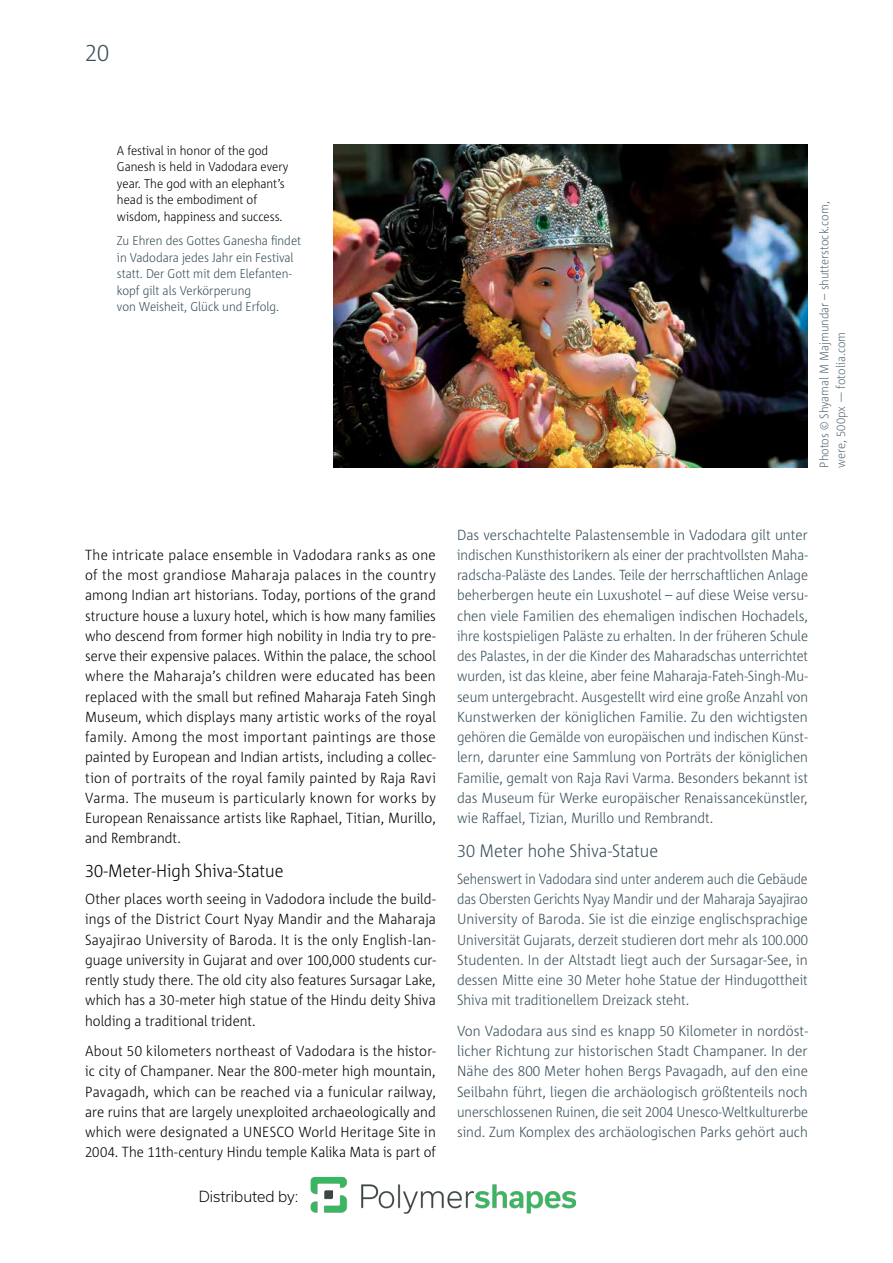
<style>
.page{position:relative;width:893px;height:1263px;background:#fff}
.page>*{position:absolute;margin:0;border:0;box-sizing:border-box;transform-origin:0 0}
.t1{font:300 24px "Corpid E1 s S Cd";color:#384f5a}
.t2{font:300 18px "Corpid E1 s S Cd";color:#000}
.t3{font:300 18px "Corpid E1 s S Cd";color:#384f5a}
.t4{font:300 14.7px/20.2px "Corpid E1 s S Cd";letter-spacing:.005em;color:#000;text-align:justify}
.t5{font:300 14.7px/20.2px "Corpid E1 s S Cd";color:#384f5a;text-align:justify}
.t6{font:300 14.7px/20.2px "Corpid E1 s S Cd";color:#384f5a;text-align:justify;scale:.95 1}
.t7{font:300 14.7px "Usual";color:#000}
.t8{font:300 12.75px/16.5px "Corpid E1 s S Cd";color:#384f5a}
.t9{font:300 12.75px/16.5px "Corpid E1 s S Cd";color:#000}
.t10{font:300 12.3px/16.5px "Corpid E1 s S Cd";color:#596f7b}
</style>
<div class="page">
<img style="left:334px;top:145px;width:474px;height:322px">
<img style="left:310px;top:1176px;width:267px;height:38px">
<h1 class="t1" style="left:85px;top:38px;width:25px">20</h1>
<p class="t9" style="left:117px;top:141px;width:173px">A festival in honor of the god<br>Ganesh is held in Vadodara every year. The god with an elephant’s head is the embodiment of wisdom, happiness and success.</p>
<p class="t8" style="left:117px;top:232px;width:186px">Zu Ehren des Gottes Ganesha findet in Vadodara jedes Jahr ein Festival statt. Der Gott mit dem Elefanten&shy;kopf gilt als Verkörperung<br>von Weisheit, Glück und Erfolg.</p>
<p class="t10" style="left:816px;top:468px;width:268px;rotate:-90deg">Photos © Shyamal M Majmundar – shutterstock.com, were, 500px — fotolia.com</p>
<p class="t4" style="left:85px;top:544px;width:352px">The intricate palace ensemble in Vadodara ranks as one of the most grandiose Maharaja palaces in the country among Indian art historians. Today, portions of the grand structure house a luxury hotel, which is how many families who descend from former high nobility in India try to pre&shy;serve their expensive palaces. Within the palace, the school where the Maharaja’s children were educated has been replaced with the small but refined Maharaja Fateh Singh Museum, which displays many artistic works of the royal family. Among the most important paintings are those painted by European and Indian artists, including a collec&shy;tion of portraits of the royal family painted by Raja Ravi Varma. The museum is particularly known for works by European Renaissance artists like Raphael, Titian, Murillo, and Rembrandt.</p>
<p class="t2" style="left:85px;top:860px;width:200px">30-Meter-High Shiva-Statue</p>
<p class="t4" style="left:85px;top:888px;width:352px">Other places worth seeing in Vadodora include the build&shy;ings of the District Court Nyay Mandir and the Maharaja Sayajirao University of Baroda. It is the only English-lan&shy;guage university in Gujarat and over 100,000 students cur&shy;rently study there. The old city also features Sursagar Lake, which has a 30-meter high statue of the Hindu deity Shiva holding a traditional trident.</p>
<p class="t4" style="left:85px;top:1040px;width:352px">About 50 kilometers northeast of Vadodara is the histor&shy;ic city of Champaner. Near the 800-meter high mountain, Pavagadh, which can be reached via a funicular railway, are ruins that are largely unexploited archaeologically and which were designated a UNESCO World Heritage Site in 2004. The 11th-century Hindu temple Kalika Mata is part of</p>
<p class="t7" style="left:199px;top:1188px;width:101px">Distributed by:</p>
<p class="t5" style="left:457px;top:524px;width:352px">Das verschachtelte Palastensemble in Vadodara gilt unter indischen Kunsthistorikern als einer der prachtvollsten Maha&shy;radscha-Paläste des Landes. Teile der herrschaftlichen Anlage beherbergen heute ein Luxushotel – auf diese Weise versu&shy;chen viele Familien des ehemaligen indischen Hochadels, ihre kostspieligen Paläste zu erhalten. In der früheren Schule des Palastes, in der die Kinder des Maharadschas unterrichtet wurden, ist das kleine, aber feine Maharaja-Fateh-Singh-Mu&shy;seum untergebracht. Ausgestellt wird eine große Anzahl von Kunstwerken der königlichen Familie. Zu den wichtigsten gehören die Gemälde von europäischen und indischen Künst&shy;lern, darunter eine Sammlung von Porträts der königlichen Familie, gemalt von Raja Ravi Varma. Besonders bekannt ist das Museum für Werke europäischer Renaissancekünstler, wie Raffael, Tizian, Murillo und Rembrandt.</p>
<p class="t3" style="left:457px;top:839px;width:203px">30 Meter hohe Shiva-Statue</p>
<p class="t6" style="left:457px;top:868px;width:371px">Sehenswert in Vadodara sind unter anderem auch die Gebäude das Obersten Gerichts Nyay Mandir und der Maharaja Sayajirao University of Baroda. Sie ist die einzige englischsprachige Universität Gujarats, derzeit studieren dort mehr als 100.000<br>Studenten. In der Altstadt liegt auch der Sursagar-See, in dessen Mitte eine 30 Meter hohe Statue der Hindugottheit Shiva mit traditionellem Dreizack steht.</p>
<p class="t5" style="left:457px;top:1020px;width:353px">Von Vadodara aus sind es knapp 50 Kilometer in nordöst&shy;licher Richtung zur historischen Stadt Champaner. In der Nähe des 800 Meter hohen Bergs Pavagadh, auf den eine Seilbahn führt, liegen die archäologisch größtenteils noch unerschlossenen Ruinen, die seit 2004 Unesco-Weltkulturerbe sind. Zum Komplex des archäologischen Parks gehört auch</p>
</div>
